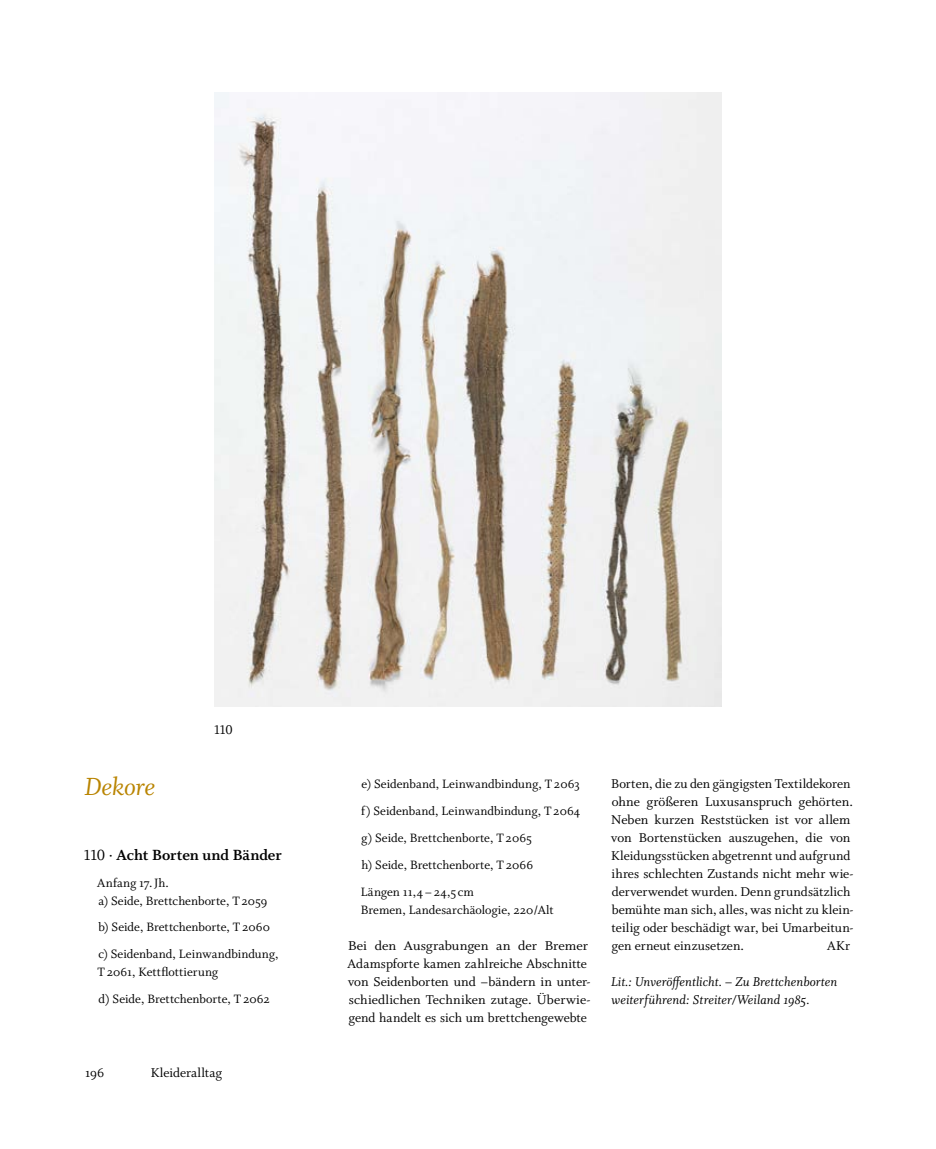
<style>
.page{position:relative;width:936px;height:1149px;background:#fff}
.page>*{position:absolute;margin:0;border:0;box-sizing:border-box;transform-origin:0 0}
.t1{font:27.75px "Whitman Italic Os F";letter-spacing:-.01em;color:#b98400}
.t2{font:16.5px "Whitman Bold Os F";letter-spacing:-.005em;color:#000}
.t3{font:14.25px/18px "Whitman Roman Os F";color:#000}
.t4{font:14.25px/18px "Whitman Roman Os F";color:#000;scale:1.05 1}
.t5{font:14.25px/18px "Whitman Italic Os F";color:#000}
.t6{font:13.5px/27px "Whitman Roman Os F";color:#000}
.s1{font-family:"Whitman Roman Os F"}
</style>
<div class="page">
<img style="left:214px;top:93px;width:507px;height:613px">
<p class="t1" style="left:84px;top:771px;width:72px">Dekore</p>
<p class="t3" style="left:214px;top:720px;width:20px">110</p>
<p class="t2" style="left:84px;top:845px;width:199px"><span class="s1">110 ·</span> Acht Borten und Bänder</p>
<p class="t6" style="left:97px;top:873px;width:172px;line-height:18px">Anfang 17.Jh.<br>a) Seide, Brettchenborte, T2059</p>
<p class="t6" style="left:98px;top:913px;width:182px">b) Seide, Brettchenborte, T2060 c) Seidenband, Leinwandbindung,</p>
<p class="t6" style="left:98px;top:958px;width:174px">T2061, Kettflottierung<br>d) Seide, Brettchenborte, T2062</p>
<p class="t3" style="left:85px;top:1063px;width:21px">196</p>
<p class="t3" style="left:151px;top:1063px;width:73px">Kleideralltag</p>
<p class="t6" style="left:361px;top:770px;width:221px">e) Seidenband, Leinwandbindung, T2063 f) Seidenband, Leinwandbindung, T2064 g) Seide, Brettchenborte, T2065<br>h) Seide, Brettchenborte, T2066<br>Längen 11,4–24,5cm</p>
<p class="t6" style="left:361px;top:895px;width:194px">Bremen, Landesarchäologie, 220/Alt</p>
<p class="t4" style="left:347px;top:936px;width:233px">Bei den Ausgrabungen an der Bremer Adamspforte kamen zahlreiche Abschnitte von Seidenborten und –bändern in unter&shy;schiedlichen Techniken zutage. Überwie&shy;gend handelt es sich um brettchengewebte</p>
<p class="t3" style="left:611px;top:774px;width:244px">Borten, die zu den gängigsten Textildekoren ohne größeren Luxusanspruch gehörten.<br>Neben kurzen Reststücken ist vor allem von Bortenstücken auszugehen, die von Kleidungsstücken abgetrennt und aufgrund ihres schlechten Zustands nicht mehr wie&shy;derverwendet wurden. Denn grundsätzlich bemühte man sich, alles, was nicht zu klein&shy;teilig oder beschädigt war, bei Umarbeitun&shy;gen erneut einzusetzen.</p>
<p class="t3" style="left:827px;top:936px;width:25px">AKr</p>
<p class="t5" style="left:611px;top:972px;width:228px">Lit.: Unveröffentlicht. – Zu Brettchenborten weiterführend: Streiter/Weiland 1985.</p>
</div>
